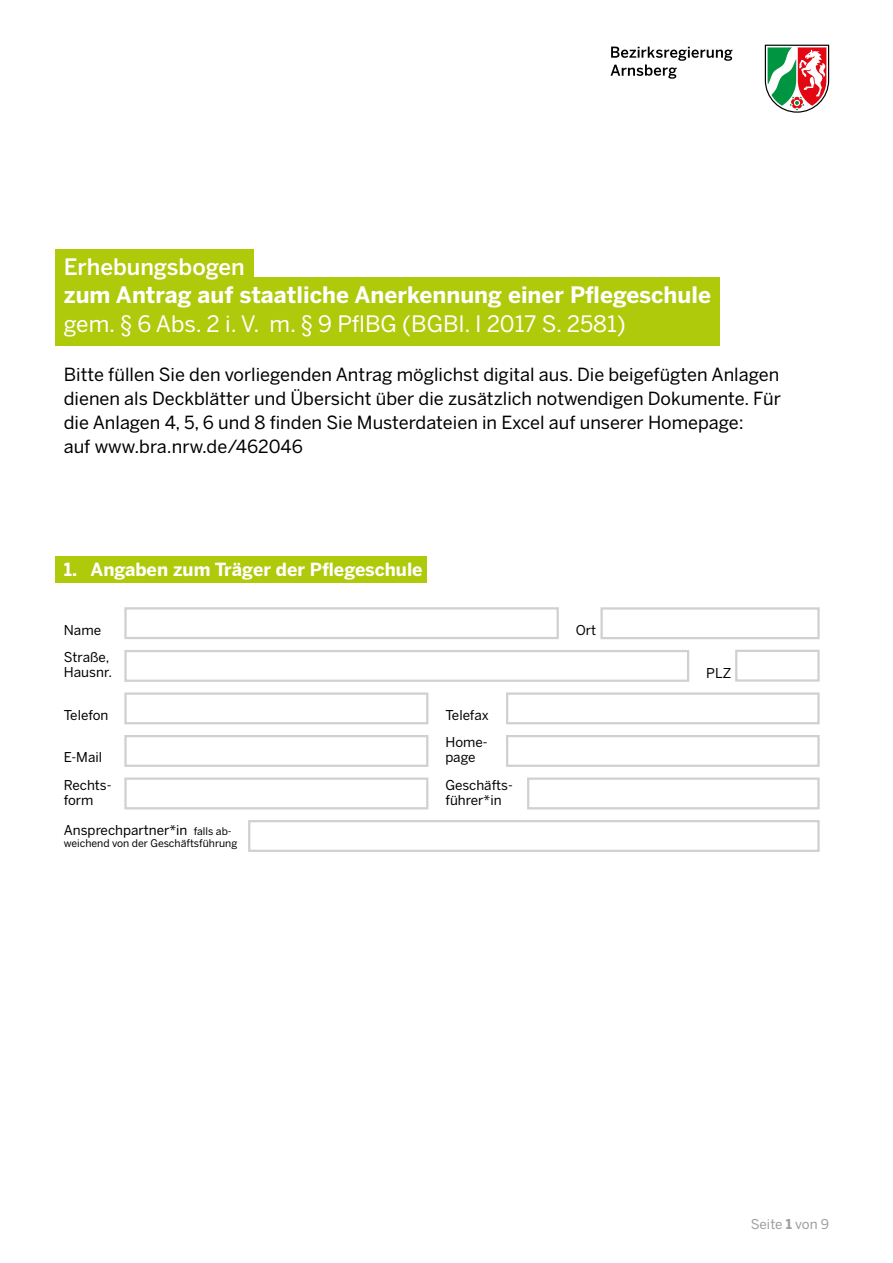
<style>
.page{position:relative;width:893px;height:1263px;background:#fff}
.page>*{position:absolute;margin:0;border:0;box-sizing:border-box;transform-origin:0 0}
.t1{font:700 22.5px/28.5px "Benton Sans";color:#fff}
.t2{font:500 22.5px "Benton Sans";color:#fff}
.t3{font:18px/24px "Benton Sans";color:#000}
.t4{font:700 18px "Benton Sans";color:#fff}
.t5{font:13.5px/15px "Benton Sans";color:#000}
.t6{font:13.5px "Benton Sans";letter-spacing:-.005em;color:#9d9d9c}
.t7{font:10.5px "Benton Sans";color:#000}
.s1{font-weight:400}
.s2{font-size:10.5px}
.s3{font-weight:700}
</style>
<div class="page">
<div style="left:124px;top:607px;width:435px;height:32px;border:2px solid #d0d0d0"></div>
<div style="left:124px;top:650px;width:565px;height:32px;border:2px solid #d0d0d0"></div>
<div style="left:124px;top:692px;width:304px;height:32px;border:2px solid #d0d0d0"></div>
<div style="left:124px;top:735px;width:304px;height:32px;border:2px solid #d0d0d0"></div>
<div style="left:124px;top:777px;width:304px;height:32px;border:2px solid #d0d0d0"></div>
<div style="left:527px;top:777px;width:293px;height:32px;border:2px solid #d0d0d0"></div>
<div style="left:248px;top:820px;width:572px;height:32px;border:2px solid #d0d0d0"></div>
<div style="left:506px;top:735px;width:314px;height:32px;border:2px solid #d0d0d0"></div>
<div style="left:506px;top:692px;width:314px;height:32px;border:2px solid #d0d0d0"></div>
<div style="left:600px;top:607px;width:220px;height:32px;border:2px solid #d0d0d0"></div>
<div style="left:735px;top:650px;width:85px;height:32px;border:2px solid #d0d0d0"></div>
<svg style="left:765px;top:45px;width:64px;height:68px"></svg>
<svg style="left:610px;top:47px;width:122px;height:32px"></svg>
<div style="left:55px;top:249px;width:198px;height:39px;background:#afca0b"></div>
<div style="left:55px;top:277px;width:664px;height:68px;background:#afca0b"></div>
<div style="left:55px;top:556px;width:372px;height:27px;background:#afca0b"></div>
<p class="t2" style="left:64px;top:253px;width:183px">Erhebungsbogen</p>
<p class="t1" style="left:64px;top:281px;width:649px">zum Antrag auf staatliche Anerkennung einer Pflegeschule <span class="s1">gem. § 6 Abs. 2 i. V. m. § 9 PflBG (BGBl. I 2017 S. 2581)</span></p>
<p class="t3" style="left:64px;top:362px;width:719px">Bitte füllen Sie den vorliegenden Antrag möglichst digital aus. Die beigefügten Anlagen dienen als Deckblätter und Übersicht über die zusätzlich notwendigen Dokumente. Für die Anlagen 4, 5, 6 und 8 finden Sie Musterdateien in Excel auf unserer Homepage:<br>auf www.bra.nrw.de/462046</p>
<p class="t4" style="left:64px;top:558px;width:360px">1. Angaben zum Träger der Pflegeschule</p>
<p class="t5" style="left:64px;top:622px;width:39px">Name</p>
<p class="t5" style="left:576px;top:622px;width:22px">Ort</p>
<p class="t5" style="left:64px;top:650px;width:50px">Straße,<br>Hausnr.</p>
<p class="t5" style="left:64px;top:707px;width:46px">Telefon</p>
<p class="t5" style="left:64px;top:750px;width:40px">E-Mail</p>
<p class="t5" style="left:64px;top:777px;width:49px">Rechts&shy;form</p>
<p class="t5" style="left:445px;top:777px;width:69px">Geschäfts&shy;führer*in</p>
<p class="t5" style="left:64px;top:823px;width:169px">Ansprechpartner*in <span class="s2">falls ab-</span></p>
<p class="t7" style="left:64px;top:837px;width:175px">weichend von der Geschäftsführung</p>
<p class="t5" style="left:445px;top:707px;width:45px">Telefax</p>
<p class="t5" style="left:445px;top:735px;width:44px">Home&shy;page</p>
<p class="t5" style="left:706px;top:665px;width:26px">PLZ</p>
<p class="t6" style="left:751px;top:1216px;width:80px">Seite <span class="s3">1</span> von 9</p>
</div>
